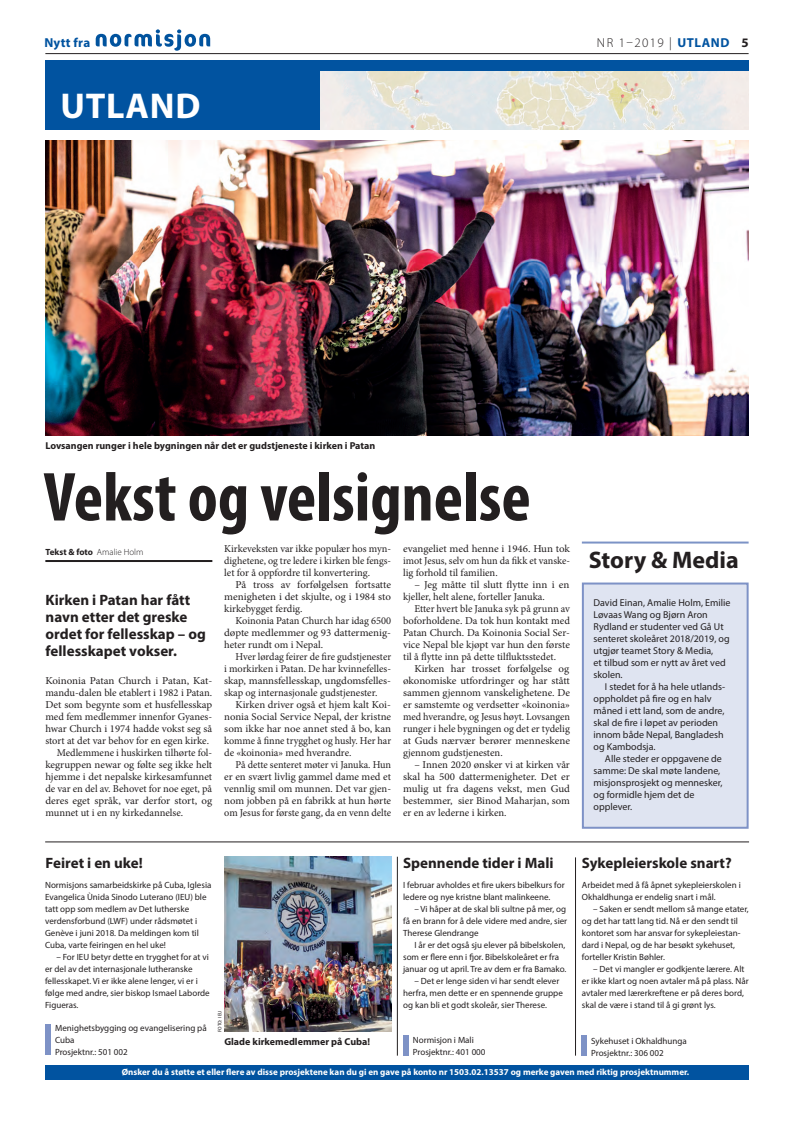
<style>
.page{position:relative;width:794px;height:1134px;background:#fff}
.page>*{position:absolute;margin:0;border:0;box-sizing:border-box;transform-origin:0 0}
.t1{font:700 condensed 70px "Myriad Pro";color:#231f20}
.t2{font:700 36px "Myriad Pro";letter-spacing:.02em;color:#fff}
.t3{font:700 24px "Myriad Pro";color:#231f20}
.t4{font:700 15px/17px "Myriad Pro";color:#231f20}
.t5{font:300 13px "Myriad Pro";letter-spacing:.1em;color:#231f20}
.t6{font:700 13px "Myriad Pro";letter-spacing:.02em;color:#0153a0}
.t7{font:10.5px/12px "Minion Pro";color:#231f20;text-align:justify}
.t8{font:10.5px/12px "Minion Pro";color:#231f20;text-align:justify;scale:1.04 1}
.t9{font:10px/12px "Myriad Pro";color:#231f20}
.t10{font:700 10px "Myriad Pro";color:#231f20}
.t11{font:9px/12px "Myriad Pro";color:#231f20}
.t12{font:700 9px "Myriad Pro";color:#fff}
.t13{font:700 9px "Myriad Pro";color:#231f20}
.t14{font:5px "Myriad Pro";letter-spacing:.02em;color:#231f20}
.s1{font-weight:700;color:#0153a0}
.s2{font-weight:700}
.s3{font-weight:300}
</style>
<div class="page">
<img style="left:319px;top:71px;width:429px;height:58px">
<div style="left:319px;top:60px;width:429px;height:11px;background:#0153a0"></div>
<div style="left:45px;top:1066px;width:703px;height:14px;background:#0153a0"></div>
<hr style="left:582px;top:541px;width:166px;height:2px;background:#7c93c6">
<hr style="left:575px;top:857px;width:1px;height:199px;background:#231f20">
<hr style="left:45px;top:842px;width:704px;height:1px;background:#231f20">
<img style="left:45px;top:140px;width:703px;height:295px">
<hr style="left:397px;top:857px;width:1px;height:199px;background:#231f20">
<div style="left:582px;top:582px;width:166px;height:247px;background:#dfe4f1;border:2px solid #7e92c6"></div>
<img style="left:224px;top:857px;width:167px;height:175px">
<div style="left:403px;top:1035px;width:5px;height:20px;background:#7e92c6"></div>
<hr style="left:45px;top:560px;width:167px;height:2px;background:#231f20">
<div style="left:582px;top:1036px;width:5px;height:20px;background:#7e92c6"></div>
<div style="left:45px;top:1024px;width:6px;height:31px;background:#7e92c6"></div>
<hr style="left:45px;top:53px;width:703px;height:1px;background:#231f20">
<svg style="left:96px;top:29px;width:114px;height:22px"></svg>
<div style="left:45px;top:60px;width:274px;height:69px;background:#0153a0"></div>
<h3 class="t6" style="left:44px;top:34px;width:47px">Nytt fra</h3>
<h2 class="t2" style="left:61px;top:82px;width:142px">UTLAND</h2>
<h3 class="t5" style="left:597px;top:35px;width:153px">NR 1–2019 | <span class="s1">UTLAND</span> <span class="s2">5</span></h3>
<p class="t10" style="left:45px;top:439px;width:331px">Lovsangen runger i hele bygningen når det er gudstjeneste i kirken i Patan</p>
<h1 class="t1" style="left:44px;top:453px;width:488px">Vekst og velsignelse</h1>
<p class="t13" style="left:46px;top:546px;width:99px">Tekst &amp; foto <span class="s3">Amalie Holm</span></p>
<h3 class="t4" style="left:46px;top:591px;width:162px">Kirken i Patan har fått navn etter det greske ordet for fellesskap – og fellesskapet vokser.</h3>
<p class="t8" style="left:45px;top:675px;width:162px">Koinonia Patan Church i Patan, Kat-</p>
<p class="t7" style="left:45px;top:687px;width:168px">mandu-dalen ble etablert i 1982 i Patan.</p>
<p class="t8" style="left:45px;top:699px;width:162px">Det som begynte som et husfellesskap</p>
<p class="t7" style="left:45px;top:711px;width:168px">med fem medlemmer innenfor Gyanes-</p>
<p class="t7" style="left:45px;top:723px;width:168px">hwar Church i 1974 hadde vokst seg så</p>
<p class="t7" style="left:45px;top:735px;width:165px">stort at det var behov for en egen kirke.</p>
<p class="t7" style="left:57px;top:747px;width:157px">Medlemmene i huskirken tilhørte fol-</p>
<p class="t7" style="left:45px;top:759px;width:168px">kegruppen newar og følte seg ikke helt</p>
<p class="t7" style="left:45px;top:771px;width:168px">hjemme i det nepalske kirkesamfunnet</p>
<p class="t7" style="left:45px;top:783px;width:168px">de var en del av. Behovet for noe eget, på</p>
<p class="t8" style="left:45px;top:795px;width:162px">deres eget språk, var derfor stort, og</p>
<p class="t7" style="left:45px;top:807px;width:139px">munnet ut i en ny kirkedannelse.</p>
<p class="t7" style="left:224px;top:543px;width:168px">Kirkeveksten var ikke populær hos myn&shy;dighetene, og tre ledere i kirken ble fengs&shy;let for å oppfordre til konvertering.</p>
<p class="t8" style="left:224px;top:579px;width:162px;text-indent:11px">På tross av forfølgelsen fortsatte menigheten i det skjulte, og i 1984 sto kirkebygget ferdig.</p>
<p class="t7" style="left:224px;top:615px;width:168px;text-indent:11px">Koinonia Patan Church har idag 6500 døpte medlemmer og 93 dattermenig&shy;heter rundt om i Nepal.</p>
<p class="t7" style="left:224px;top:651px;width:168px;text-indent:11px">Hver lørdag feirer de fire gudstjenester i morkirken i Patan. De har kvinnefelles&shy;skap, mannsfellesskap, ungdomsfelles&shy;skap og internasjonale gudstjenester.</p>
<p class="t7" style="left:224px;top:699px;width:168px;text-indent:11px">Kirken driver også et hjem kalt Koi&shy;nonia Social Service Nepal, der kristne som ikke har noe annet sted å bo, kan komme å finne trygghet og husly. Her har de «koinonia» med hverandre.</p>
<p class="t7" style="left:224px;top:759px;width:168px;text-indent:11px">På dette senteret møter vi Januka. Hun er en svært livlig gammel dame med et vennlig smil om munnen. Det var gjen&shy;nom jobben på en fabrikk at hun hørte om Jesus for første gang, da en venn delte</p>
<p class="t8" style="left:403px;top:543px;width:162px">evangeliet med henne i 1946. Hun tok imot Jesus, selv om hun da fikk et vanske&shy;lig forhold til familien.</p>
<p class="t8" style="left:403px;top:579px;width:161px;text-indent:11px">– Jeg måtte til slutt flytte inn i en kjeller, helt alene, forteller Januka.</p>
<p class="t7" style="left:403px;top:603px;width:168px;text-indent:11px">Etter hvert ble Januka syk på grunn av boforholdene. Da tok hun kontakt med Patan Church. Da Koinonia Social Ser&shy;vice Nepal ble kjøpt var hun den første til å flytte inn på dette tilfluktsstedet.</p>
<p class="t8" style="left:403px;top:663px;width:162px;text-indent:11px">Kirken har trosset forfølgelse og økonomiske utfordringer og har stått sammen gjennom vanskelighetene. De er samstemte og verdsetter «koinonia» med hverandre, og Jesus høyt. Lovsangen runger i hele bygningen og det er tydelig at Guds nærvær berører menneskene gjennom gudstjenesten.</p>
<p class="t7" style="left:403px;top:759px;width:168px;text-indent:11px">– Innen 2020 ønsker vi at kirken vår skal ha 500 dattermenigheter. Det er mulig ut fra dagens vekst, men Gud bestemmer, sier Binod Maharjan, som er en av lederne i kirken.</p>
<h3 class="t3" style="left:589px;top:544px;width:152px">Story &amp; Media</h3>
<p class="t9" style="left:593px;top:596px;width:138px">David Einan, Amalie Holm, Emilie<br>Løvaas Wang og Bjørn Aron<br>Rydland er studenter ved Gå Ut senteret skoleåret 2018/2019, og utgjør teamet Story &amp; Media,<br>et tilbud som er nytt av året ved skolen.</p>
<p class="t9" style="left:593px;top:680px;width:133px;text-indent:11px">I stedet for å ha hele utlands&shy;oppholdet på fire og en halv måned i ett land, som de andre, skal de fire i løpet av perioden innom både Nepal, Bangladesh og Kambodsja.</p>
<p class="t9" style="left:593px;top:752px;width:131px;text-indent:11px">Alle steder er oppgavene de samme: De skal møte landene, misjonsprosjekt og mennesker, og formidle hjem det de opplever.</p>
<h3 class="t4" style="left:46px;top:853px;width:99px">Feiret i en uke!</h3>
<p class="t11" style="left:45px;top:879px;width:168px">Normisjons samarbeidskirke på Cuba, Iglesia Evangelica Ùnida Sinodo Luterano (IEU) ble tatt opp som medlem av Det lutherske verdensforbund (LWF) under rådsmøtet i Genève i juni 2018. Da meldingen kom til Cuba, varte feiringen en hel uke!</p>
<p class="t11" style="left:45px;top:951px;width:166px;text-indent:11px">– For IEU betyr dette en trygghet for at vi er del av det internasjonale lutheranske fellesskapet. Vi er ikke alene lenger, vi er i følge med andre, sier biskop Ismael Laborde Figueras.</p>
<p class="t14" style="left:217px;top:1032px;width:23px;rotate:-90deg">FOTO: IEU</p>
<p class="t11" style="left:55px;top:1022px;width:153px">Menighetsbygging og evangelisering på<br>Cuba<br>Prosjektnr.: 501 002</p>
<p class="t10" style="left:224px;top:1035px;width:147px">Glade kirkemedlemmer på Cuba!</p>
<h3 class="t4" style="left:403px;top:853px;width:152px">Spennende tider i Mali</h3>
<h3 class="t4" style="left:582px;top:853px;width:151px">Sykepleierskole snart?</h3>
<p class="t11" style="left:403px;top:879px;width:163px">I februar avholdes et fire ukers bibelkurs for ledere og nye kristne blant malinkeene.</p>
<p class="t11" style="left:403px;top:903px;width:166px;text-align:justify;text-indent:11px">– Vi håper at de skal bli sultne på mer, og få en brann for å dele videre med andre, sier Therese Glendrange</p>
<p class="t11" style="left:403px;top:939px;width:165px;text-indent:11px">I år er det også sju elever på bibelskolen, som er flere enn i fjor. Bibelskoleåret er fra januar og ut april. Tre av dem er fra Bamako.</p>
<p class="t11" style="left:403px;top:975px;width:161px;text-indent:11px">– Det er lenge siden vi har sendt elever herfra, men dette er en spennende gruppe og kan bli et godt skoleår, sier Therese.</p>
<p class="t11" style="left:582px;top:879px;width:160px">Arbeidet med å få åpnet sykepleierskolen i<br>Okhaldhunga er endelig snart i mål.</p>
<p class="t11" style="left:582px;top:903px;width:168px;text-indent:11px">– Saken er sendt mellom så mange etater, og det har tatt lang tid. Nå er den sendt til kontoret som har ansvar for sykepleiestan&shy;dard i Nepal, og de har besøkt sykehuset, forteller Kristin Bøhler.</p>
<p class="t11" style="left:582px;top:963px;width:168px;text-indent:11px">– Det vi mangler er godkjente lærere. Alt er ikke klart og noen avtaler må på plass. Når avtaler med lærerkreftene er på deres bord, skal de være i stand til å gi grønt lys.</p>
<p class="t11" style="left:413px;top:1034px;width:74px">Normisjon i Mali<br>Prosjektnr.: 401 000</p>
<p class="t11" style="left:591px;top:1035px;width:97px">Sykehuset i Okhaldhunga<br>Prosjektnr.: 306 002</p>
<p class="t12" style="left:122px;top:1066px;width:569px">Ønsker du å støtte et eller flere av disse prosjektene kan du gi en gave på konto nr 1503.02.13537 og merke gaven med riktig prosjektnummer.</p>
</div>
